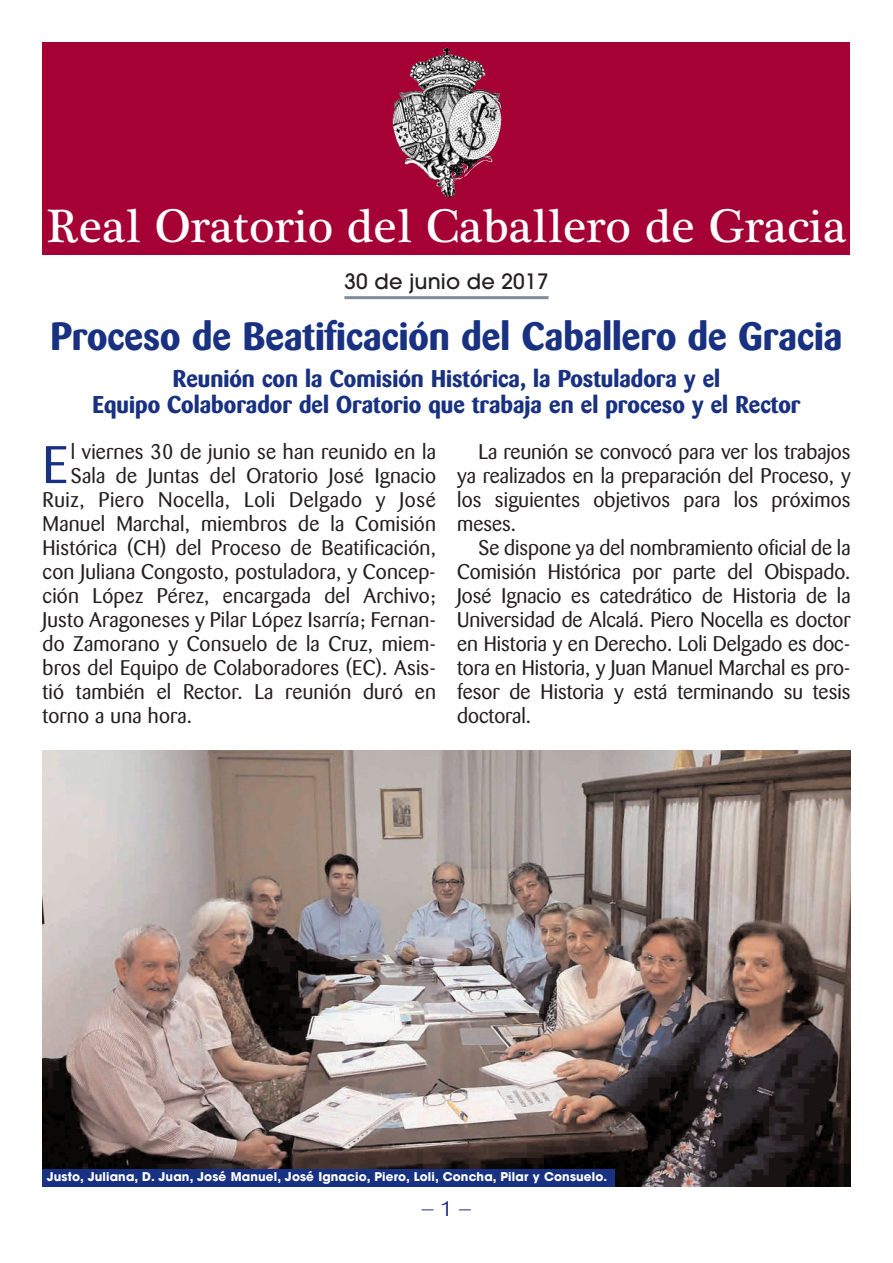
<style>
.page{position:relative;width:893px;height:1263px;background:#fff}
.page>*{position:absolute;margin:0;border:0;box-sizing:border-box;transform-origin:0 0}
.t1{font:52.35px "Barmeno";color:#183181}
.t2{font:48px "Plantagenet Cherokee";color:#fff}
.t3{font:700 39px "Barmeno";color:#183181}
.t4{font:700 24px/25.5px "Barmeno";color:#183181;text-align:center}
.t5{font:21px/24px "Barmeno";letter-spacing:.01em;color:#231f20;text-align:justify}
.t6{font:500 21px "Avant Garde";letter-spacing:.005em;color:#231f20}
.t7{font:21px "Barmeno";color:#183181}
.t8{font:700 12px "Avant Garde";letter-spacing:.01em;color:#fff}
</style>
<div class="page">
<div style="left:43px;top:43px;width:807px;height:212px;background:#a50134"></div>
<img style="left:393px;top:48px;width:99px;height:149px">
<hr style="left:344px;top:296px;width:205px;height:3px;background:#808c96">
<img style="left:43px;top:750px;width:807px;height:436px">
<div style="left:43px;top:1169px;width:572px;height:17px;background:#183181"></div>
<h2 class="t2" style="left:47px;top:198px;width:801px">Real Oratorio del Caballero de Gracia</h2>
<p class="t6" style="left:344px;top:274px;width:205px">30 de junio de 2017</p>
<h3 class="t3" style="left:51px;top:317px;width:793px">Proceso de Beatificación del Caballero de Gracia</h3>
<p class="t4" style="left:93px;top:367px;width:709px">Reunión con la Comisión Histórica, la Postuladora y el<br>Equipo Colaborador del Oratorio que trabaja en el proceso y el Rector</p>
<h1 class="t1" style="left:43px;top:443px;width:27px">E</h1>
<p class="t5" style="left:71px;top:441px;width:367px">l viernes 30 de junio se han reunido en la</p>
<p class="t5" style="left:71px;top:465px;width:367px">Sala de Juntas del Oratorio José Ignacio</p>
<p class="t5" style="left:43px;top:489px;width:395px">Ruiz, Piero Nocella, Loli Delgado y José</p>
<p class="t5" style="left:43px;top:513px;width:395px">Manuel Marchal, miembros de la Comisión</p>
<p class="t5" style="left:43px;top:537px;width:395px">Histórica (CH) del Proceso de Beatificación,</p>
<p class="t5" style="left:43px;top:561px;width:395px">con Juliana Congosto, postuladora, y Concep-</p>
<p class="t5" style="left:43px;top:585px;width:395px">ción López Pérez, encargada del Archivo;</p>
<p class="t5" style="left:43px;top:609px;width:395px">Justo Aragoneses y Pilar López Isarría; Fernan-</p>
<p class="t5" style="left:43px;top:633px;width:395px">do Zamorano y Consuelo de la Cruz, miem-</p>
<p class="t5" style="left:43px;top:657px;width:395px">bros del Equipo de Colaboradores (EC). Asis-</p>
<p class="t5" style="left:43px;top:681px;width:395px">tió también el Rector. La reunión duró en</p>
<p class="t5" style="left:43px;top:705px;width:151px">torno a una hora.</p>
<p class="t5" style="left:457px;top:441px;width:395px;text-indent:21px">La reunión se convocó para ver los trabajos ya realizados en la preparación del Proceso, y los siguientes objetivos para los próximos meses.</p>
<p class="t5" style="left:457px;top:538px;width:395px;text-indent:21px">Se dispone ya del nombramiento oficial de la Comisión Histórica por parte del Obispado.<br>José Ignacio es catedrático de Historia de la Universidad de Alcalá. Piero Nocella es doctor en Historia y en Derecho. Loli Delgado es doc&shy;tora en Historia, y Juan Manuel Marchal es pro&shy;fesor de Historia y está terminando su tesis doctoral.</p>
<p class="t8" style="left:47px;top:1172px;width:562px">Justo, Juliana, D. Juan, José Manuel, José Ignacio, Piero, Loli, Concha, Pilar y Consuelo.</p>
<p class="t7" style="left:421px;top:1199px;width:53px">— 1 —</p>
</div>
